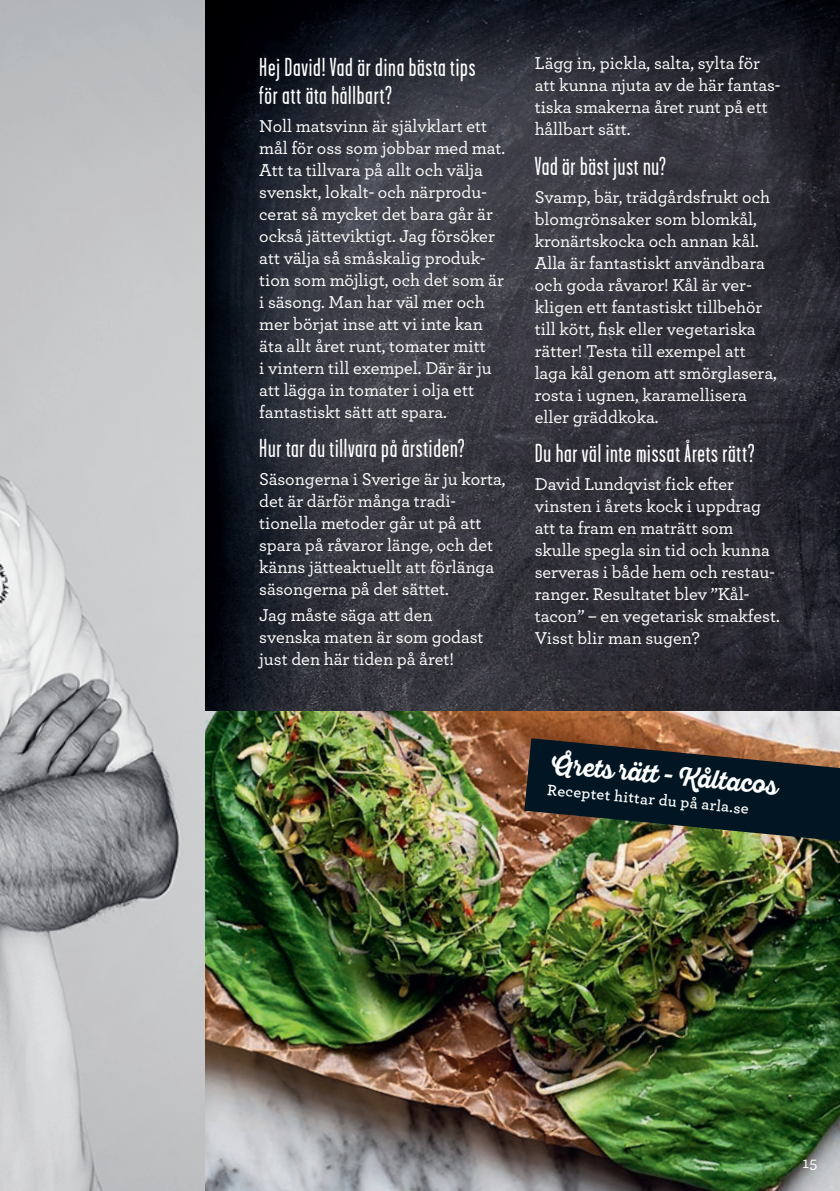
<style>
.page{position:relative;width:840px;height:1191px;background:#fff}
.page>*{position:absolute;margin:0;border:0;box-sizing:border-box;transform-origin:0 0}
.t1{font:26px/28px "Garage Gothic";letter-spacing:.03em;color:#fff}
.t2{font:700 26px "Sant Elia Script Alt";color:#fff;scale:.87 1}
.t3{font:500 18px/22px "Archer";color:#fff}
.t4{font:500 16.4px "Archer";color:#fff}
.t5{font:600 16px "Archer";color:#fff}
</style>
<div class="page">
<img style="left:0;top:0;width:205px;height:1191px">
<img style="left:205px;top:0;width:634px;height:711px">
<img style="left:205px;top:711px;width:634px;height:480px">
<img style="left:524px;top:738px;width:315px;height:103px">
<h1 class="t1" style="left:259px;top:52px;width:218px">Hej David! Vad är dina bästa tips för att äta hållbart?</h1>
<p class="t3" style="left:259px;top:114px;width:247px">Noll matsvinn är självklart ett mål för oss som jobbar med mat.<br>Att ta tillvara på allt och välja svenskt, lokalt- och närprodu&shy;cerat så mycket det bara går är också jätteviktigt. Jag försöker att välja så småskalig produk&shy;tion som möjligt, och det som är i säsong. Man har väl mer och mer börjat inse att vi inte kan äta allt året runt, tomater mitt<br>i vintern till exempel. Där är ju att lägga in tomater i olja ett fantastiskt sätt att spara.</p>
<h1 class="t1" style="left:259px;top:433px;width:207px">Hur tar du tillvara på årstiden?</h1>
<p class="t3" style="left:259px;top:467px;width:248px">Säsongerna i Sverige är ju korta, det är därför många tradi&shy;tionella metoder går ut på att spara på råvaror länge, och det känns jätteaktuellt att förlänga säsongerna på det sättet.</p>
<p class="t3" style="left:259px;top:602px;width:226px">Jag måste säga att den svenska maten är som godast just den här tiden på året!</p>
<p class="t3" style="left:534px;top:51px;width:247px">Lägg in, pickla, salta, sylta för att kunna njuta av de här fantas&shy;tiska smakerna året runt på ett hållbart sätt.</p>
<h1 class="t1" style="left:534px;top:151px;width:133px">Vad är bäst just nu?</h1>
<p class="t3" style="left:534px;top:184px;width:244px">Svamp, bär, trädgårdsfrukt och blomgrönsaker som blomkål, kronärtskocka och annan kål.<br>Alla är fantastiskt användbara och goda råvaror! Kål är ver&shy;kligen ett fantastiskt tillbehör till kött, fisk eller vegetariska rätter! Testa till exempel att laga kål genom att smörglasera, rosta i ugnen, karamellisera eller gräddkoka.</p>
<h1 class="t1" style="left:534px;top:438px;width:221px">Du har väl inte missat Årets rätt?</h1>
<p class="t3" style="left:534px;top:471px;width:246px">David Lundqvist fick efter vinsten i årets kock i uppdrag att ta fram en maträtt som skulle spegla sin tid och kunna serveras i både hem och restau&shy;ranger. Resultatet blev ”Kål&shy;tacon” – en vegetarisk smakfest.<br>Visst blir man sugen?</p>
<h1 class="t2" style="left:551px;top:749px;width:264px;rotate:5deg">Årets rätt - Kåltacos</h1>
<p class="t5" style="left:548px;top:776px;width:204px;rotate:6deg">Receptet hittar du på arla.se</p>
<p class="t4" style="left:802px;top:1151px;width:16px">15</p>
</div>
